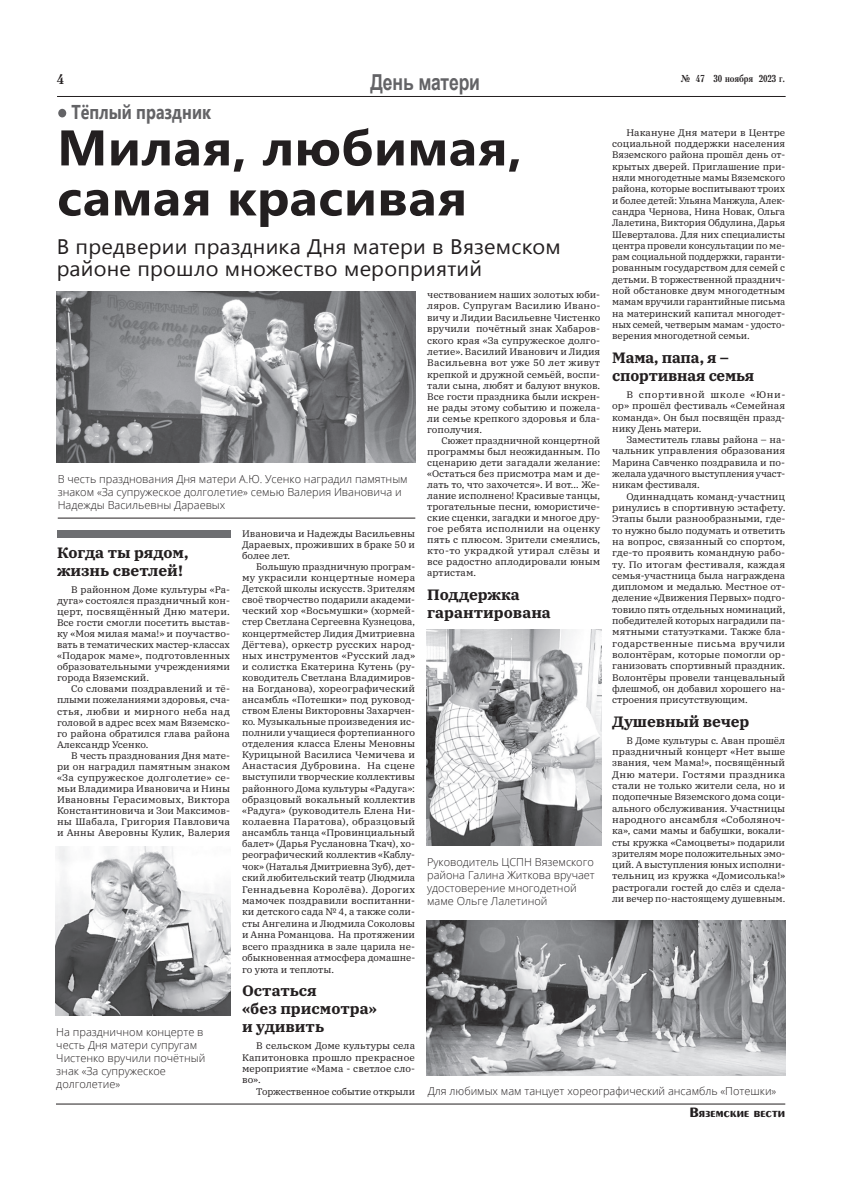
<style>
.page{position:relative;width:842px;height:1191px;background:#fff}
.page>*{position:absolute;margin:0;border:0;box-sizing:border-box;transform-origin:0 0}
.t1{font:700 50px/50px "Segoe UI";letter-spacing:.01em;color:#231f20;scale:1.05 1}
.t2{font:700 22px "Arial";letter-spacing:-.01em;color:#636366;scale:.8 1}
.t3{font:21px/22px "Segoe UI";letter-spacing:.01em;color:#231f20;scale:1.04 1}
.t4{font:700 20px "Segoe UI";color:#636366;scale:.8 1}
.t5{font:700 15px/18px "IBM Plex Serif";color:#231f20}
.t6{font:700 14px "Penta";color:#231f20}
.t7{font:700 14px "Petersburg";color:#231f20}
.t8{font:300 11px/13px "Open Sans";color:#231f20}
.t9{font:700 10px "Petersburg";letter-spacing:-.01em;color:#231f20;scale:.85 1}
.t10{font:9.5px/11.3px "IBM Plex Serif";color:#231f20;text-align:justify}
.t11{font:9.5px/11.3px "IBM Plex Serif";color:#231f20;text-align:justify;scale:1.05 1}
</style>
<div class="page">
<hr style="left:57px;top:96px;width:729px;height:1px;background:#231f20">
<hr style="left:56px;top:1103px;width:729px;height:1px;background:#231f20">
<div style="left:58px;top:109px;width:8px;height:8px;background:#636366;border-radius:50%"></div>
<div style="left:57px;top:530px;width:173px;height:7px;background:#6d6e71"></div>
<img style="left:56px;top:846px;width:174px;height:169px">
<img style="left:427px;top:629px;width:174px;height:216px">
<img style="left:427px;top:920px;width:358px;height:155px">
<img style="left:57px;top:291px;width:358px;height:172px">
<hr style="left:58px;top:518px;width:357px;height:1px;background:#231f20">
<h3 class="t7" style="left:57px;top:72px;width:9px">4</h3>
<h2 class="t2" style="left:370px;top:67px;width:139px">День матери</h2>
<p class="t9" style="left:680px;top:73px;width:125px">№ 47 30 ноября 2023 г.</p>
<h3 class="t4" style="left:71px;top:98px;width:176px">Тёплый праздник</h3>
<h1 class="t1" style="left:57px;top:120px;width:444px">Милая, любимая, самая красивая</h1>
<p class="t10" style="left:612px;top:127px;width:175px;text-indent:14px">Накануне Дня матери в Центре социальной поддержки населения Вяземского района прошёл день от&shy;крытых дверей. Приглашение при&shy;няли многодетные мамы Вяземского района, которые воспитывают троих и более детей: Ульяна Манжула, Алек&shy;сандра Чернова, Нина Новак, Ольга Лалетина, Виктория Обдулина, Дарья Шеверталова. Для них специалисты центра провели консультации по ме&shy;рам социальной поддержки, гаранти&shy;рованным государством для семей с детьми. В торжественной празднич&shy;ной обстановке двум многодетным мамам вручили гарантийные письма на материнский капитал многодет&shy;ных семей, четверым мамам - удосто&shy;верения многодетной семьи.</p>
<h3 class="t5" style="left:612px;top:347px;width:144px">Мама, папа, я – спортивная семья</h3>
<p class="t11" style="left:612px;top:388px;width:166px;text-indent:14px">В спортивной школе «Юни&shy;ор» прошёл фестиваль «Семейная команда». Он был посвящён празд&shy;нику День матери.</p>
<p class="t10" style="left:612px;top:433px;width:175px;text-indent:14px">Заместитель главы района – на&shy;чальник управления образования Марина Савченко поздравила и по&shy;желала удачного выступления участ&shy;никам фестиваля.</p>
<p class="t10" style="left:612px;top:490px;width:175px;text-indent:14px">Одиннадцать команд-участниц ринулись в спортивную эстафету.<br>Этапы были разнообразными, где&shy;то нужно было подумать и ответить на вопрос, связанный со спортом, где-то проявить командную рабо&shy;ту. По итогам фестиваля, каждая семья-участница была награждена дипломом и медалью. Местное от&shy;деление «Движения Первых» подго&shy;товило пять отдельных номинаций, победителей которых наградили па&shy;мятными статуэтками. Также бла&shy;годарственные письма вручили волонтёрам, которые помогли ор&shy;ганизовать спортивный праздник.<br>Волонтёры провели танцевальный флешмоб, он добавил хорошего на&shy;строения присутствующим.</p>
<h3 class="t5" style="left:612px;top:711px;width:139px">Душевный вечер</h3>
<p class="t10" style="left:612px;top:734px;width:175px;text-indent:14px">В Доме культуры с. Аван прошёл праздничный концерт «Нет выше звания, чем Мама!», посвящённый Дню матери. Гостями праздника стали не только жители села, но и подопечные Вяземского дома соци&shy;ального обслуживания. Участницы народного ансамбля «Соболяноч&shy;ка», сами мамы и бабушки, вокали&shy;сты кружка «Самоцветы» подарили зрителям море положительных эмо&shy;ций. А выступления юных исполни&shy;тельниц из кружка «Домисолька!» растрогали гостей до слёз и сдела&shy;ли вечер по-настоящему душевным.</p>
<h3 class="t3" style="left:57px;top:234px;width:486px">В предверии праздника Дня матери в Вяземском районе прошло множество мероприятий</h3>
<p class="t10" style="left:427px;top:288px;width:175px">чествованием наших золотых юби&shy;ляров. Супругам Василию Ивано&shy;вичу и Лидии Васильевне Чистенко вручили почётный знак Хабаров&shy;ского края «За супружеское долго&shy;летие». Василий Иванович и Лидия Васильевна вот уже 50 лет живут крепкой и дружной семьёй, воспи&shy;тали сына, любят и балуют внуков.<br>Все гости праздника были искрен&shy;не рады этому событию и пожела&shy;ли семье крепкого здоровья и бла&shy;гополучия.</p>
<p class="t10" style="left:427px;top:434px;width:175px;line-height:11px;text-indent:14px">Сюжет праздничной концертной программы был неожиданным. По сценарию дети загадали желание: «Остаться без присмотра мам и де&shy;лать то, что захочется». И вот… Же&shy;лание исполнено! Красивые танцы, трогательные песни, юмористиче&shy;ские сценки, загадки и многое дру&shy;гое ребята исполнили на оценку пять с плюсом. Зрители смеялись, кто-то украдкой утирал слёзы и все радостно аплодировали юным артистам.</p>
<h3 class="t5" style="left:427px;top:584px;width:125px">Поддержка гарантирована</h3>
<p class="t8" style="left:58px;top:472px;width:351px">В честь празднования Дня матери А.Ю. Усенко наградил памятным знаком «За супружеское долголетие» семью Валерия Ивановича и<br>Надежды Васильевны Дараевых</p>
<p class="t10" style="left:242px;top:527px;width:175px">Ивановича и Надежды Васильевны Дараевых, проживших в браке 50 и более лет.</p>
<p class="t10" style="left:242px;top:560px;width:175px;text-indent:14px">Большую праздничную програм&shy;му украсили концертные номера Детской школы искусств. Зрителям своё творчество подарили академи&shy;ческий хор «Восьмушки» (хормей&shy;стер Светлана Сергеевна Кузнецова, концертмейстер Лидия Дмитриевна Дёгтева), оркестр русских народ&shy;ных инструментов «Русский лад» и солистка Екатерина Кутень (ру&shy;ководитель Светлана Владимиров&shy;на Богданова), хореографический ансамбль «Потешки» под руковод&shy;ством Елены Викторовны Захарчен&shy;ко. Музыкальные произведения ис&shy;полнили учащиеся фортепианного отделения класса Елены Меновны Курицыной Василиса Чемичева и Анастасия Дубровина. На сцене выступили творческие коллективы районного Дома культуры «Радуга»: образцовый вокальный коллектив «Радуга» (руководитель Елена Ни&shy;колаевна Паратова), образцовый ансамбль танца «Провинциальный балет» (Дарья Руслановна Ткач), хо&shy;реографический коллектив «Каблу&shy;чок» (Наталья Дмитриевна Зуб), дет&shy;ский любительский театр (Людмила Геннадьевна Королёва). Дорогих мамочек поздравили воспитанни&shy;ки детского сада № 4, а также соли&shy;сты Ангелина и Людмила Соколовы и Анна Романцова. На протяжении всего праздника в зале царила не&shy;обыкновенная атмосфера домашне&shy;го уюта и теплоты.</p>
<h3 class="t5" style="left:242px;top:980px;width:136px">Остаться<br>«без присмотра» и удивить</h3>
<p class="t10" style="left:242px;top:1039px;width:175px;text-indent:14px">В сельском Доме культуры села Капитоновка прошло прекрасное мероприятие «Мама - светлое сло&shy;во».</p>
<p class="t10" style="left:256px;top:1085px;width:160px">Торжественное событие открыли</p>
<h3 class="t5" style="left:57px;top:542px;width:133px">Когда ты рядом, жизнь светлей!</h3>
<p class="t10" style="left:57px;top:583px;width:175px;text-indent:14px">В районном Доме культуры «Ра&shy;дуга» состоялся праздничный кон&shy;церт, посвящённый Дню матери.<br>Все гости смогли посетить выстав&shy;ку «Моя милая мама!» и поучаство&shy;вать в тематических мастер-классах «Подарок маме», подготовленных образовательными учреждениями города Вяземский.</p>
<p class="t10" style="left:57px;top:682px;width:175px;text-indent:14px">Со словами поздравлений и тё&shy;плыми пожеланиями здоровья, сча&shy;стья, любви и мирного неба над головой в адрес всех мам Вяземско&shy;го района обратился глава района Александр Усенко.</p>
<p class="t10" style="left:57px;top:749px;width:175px;text-indent:14px">В честь празднования Дня мате&shy;ри он наградил памятным знаком «За супружеское долголетие» се&shy;мьи Владимира Ивановича и Нины Ивановны Герасимовых, Виктора Константиновича и Зои Максимов&shy;ны Шабала, Григория Павловича и Анны Аверовны Кулик, Валерия</p>
<p class="t8" style="left:427px;top:854px;width:169px">Руководитель ЦСПН Вяземского района Галина Житкова вручает удостоверение многодетной маме Ольге Лалетиной</p>
<p class="t8" style="left:56px;top:1025px;width:151px">На праздничном концерте в честь Дня матери супругам<br>Чистенко вручили почётный знак «За супружеское долголетие»</p>
<p class="t8" style="left:428px;top:1084px;width:350px">Для любимых мам танцует хореографический ансамбль «Потешки»</p>
<h3 class="t6" style="left:690px;top:1104px;width:97px">Вяземские вести</h3>
</div>
